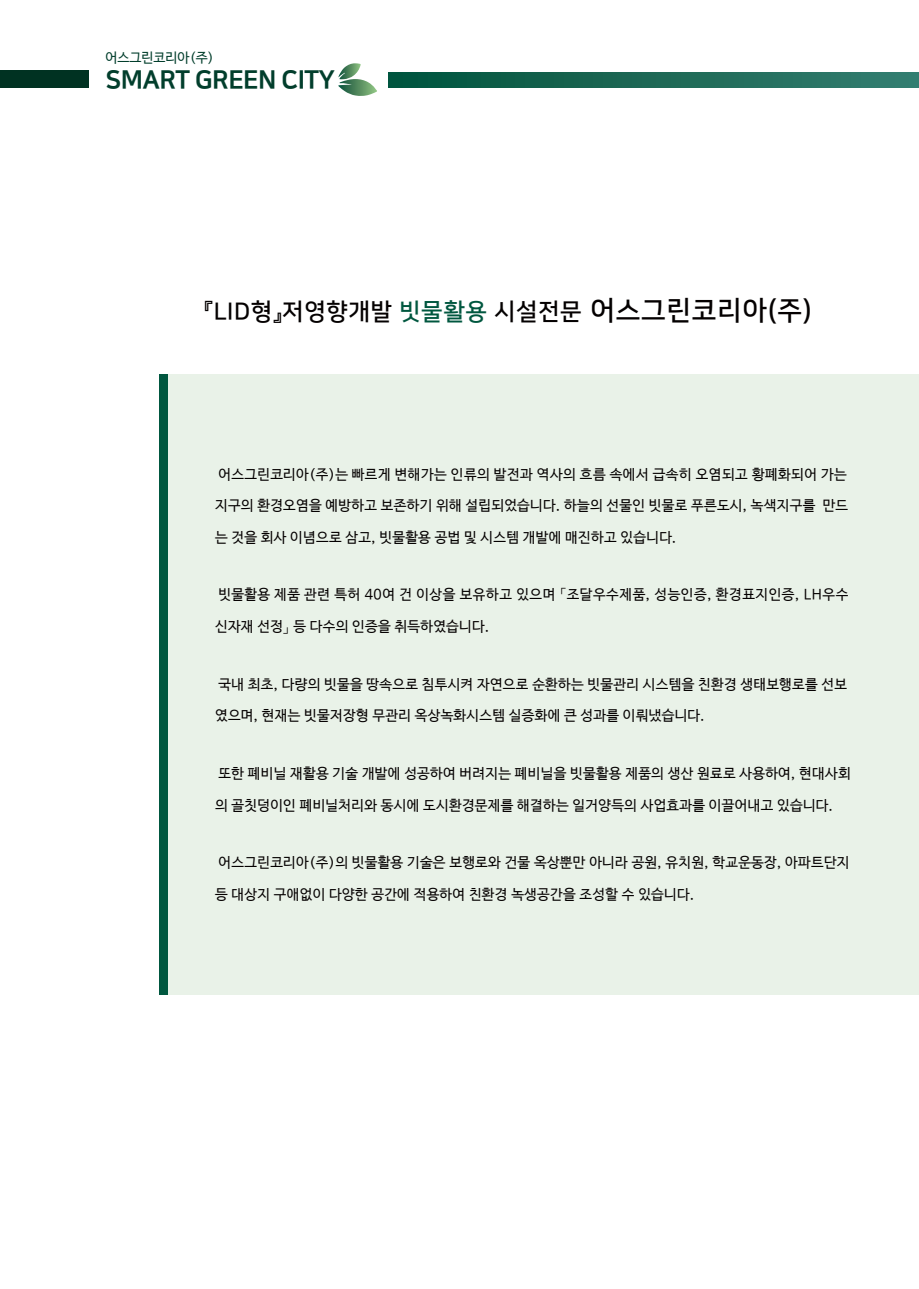
<style>
.page{position:relative;width:919px;height:1289px;background:#fff}
.page>*{position:absolute;margin:0;border:0;box-sizing:border-box;transform-origin:0 0}
.t1{font:25.5px "Nanum Square EB";letter-spacing:-.025em;color:#023e2c}
.t2{font:23.55px "Nanum Square B";letter-spacing:.025em;color:#040000}
.t3{font:14.1px "Nanum Barun Gothic";letter-spacing:.025em;color:#040000}
.t4{font:14.1px "Nanum Barun Gothic";letter-spacing:.045em;color:#040000}
.t5{font:13.5px "Nanum Barun Gothic";color:#023e2c}
.s1{color:#00573f}
.s2{font-size:27px}
</style>
<div class="page">
<div style="left:168px;top:374px;width:750px;height:621px;background:#e9f2e8"></div>
<div style="left:159px;top:374px;width:9px;height:621px;background:#00573f"></div>
<div style="left:0;top:70px;width:88px;height:17px;background:#003222"></div>
<svg style="left:388px;top:73px;width:530px;height:14px;background:#1b6856"></svg>
<svg style="left:338px;top:63px;width:39px;height:33px"></svg>
<p class="t5" style="left:105px;top:50px;width:110px">어스그린코리아(주)</p>
<p class="t1" style="left:105px;top:66px;width:231px">SMART GREEN CITY</p>
<p class="t2" style="left:204px;top:299px;width:609px">『LID형』저영향개발 <span class="s1">빗물활용</span> 시설전문 <span class="s2">어스그린코리아(주)</span></p>
<p class="t3" style="left:218px;top:467px;width:629px">어스그린코리아(주)는 빠르게 변해가는 인류의 발전과 역사의 흐름 속에서 급속히 오염되고 황폐화되어 가는</p>
<p class="t3" style="left:215px;top:498px;width:634px">지구의 환경오염을 예방하고 보존하기 위해 설립되었습니다. 하늘의 선물인 빗물로 푸른도시, 녹색지구를 만드</p>
<p class="t3" style="left:215px;top:530px;width:463px">는 것을 회사 이념으로 삼고, 빗물활용 공법 및 시스템 개발에 매진하고 있습니다.</p>
<p class="t4" style="left:218px;top:587px;width:631px">빗물활용 제품 관련 특허 40여 건 이상을 보유하고 있으며 「조달우수제품, 성능인증, 환경표지인증, LH우수</p>
<p class="t3" style="left:215px;top:619px;width:276px">신자재 선정」 등 다수의 인증을 취득하였습니다.</p>
<p class="t3" style="left:218px;top:677px;width:630px">국내 최초, 다량의 빗물을 땅속으로 침투시켜 자연으로 순환하는 빗물관리 시스템을 친환경 생태보행로를 선보</p>
<p class="t3" style="left:215px;top:708px;width:491px">였으며, 현재는 빗물저장형 무관리 옥상녹화시스템 실증화에 큰 성과를 이뤄냈습니다.</p>
<p class="t3" style="left:218px;top:766px;width:633px">또한 폐비닐 재활용 기술 개발에 성공하여 버려지는 폐비닐을 빗물활용 제품의 생산 원료로 사용하여, 현대사회</p>
<p class="t3" style="left:215px;top:797px;width:619px">의 골칫덩이인 폐비닐처리와 동시에 도시환경문제를 해결하는 일거양득의 사업효과를 이끌어내고 있습니다.</p>
<p class="t3" style="left:218px;top:855px;width:632px">어스그린코리아(주)의 빗물활용 기술은 보행로와 건물 옥상뿐만 아니라 공원, 유치원, 학교운동장, 아파트단지</p>
<p class="t3" style="left:215px;top:887px;width:480px">등 대상지 구애없이 다양한 공간에 적용하여 친환경 녹생공간을 조성할 수 있습니다.</p>
</div>
